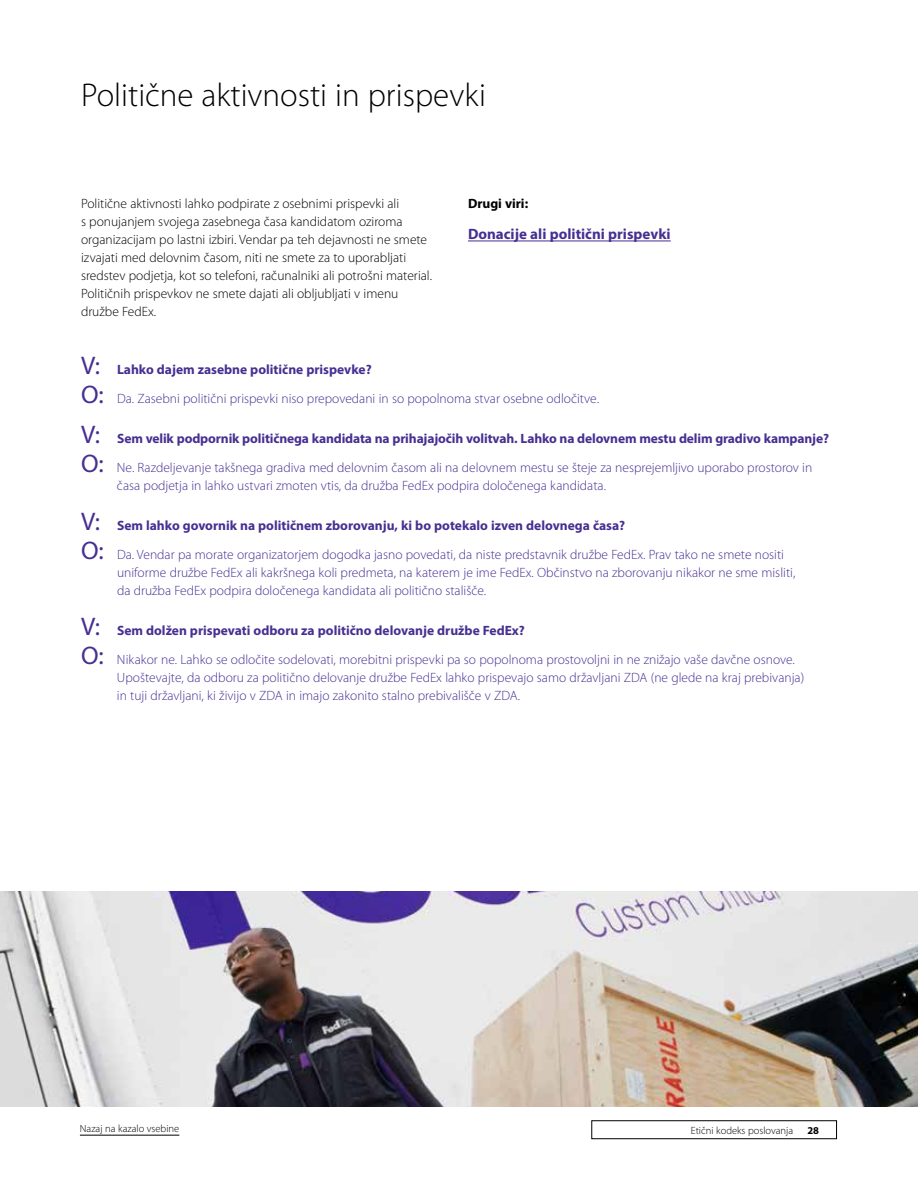
<style>
.page{position:relative;width:918px;height:1188px;background:#fff}
.page>*{position:absolute;margin:0;border:0;box-sizing:border-box;transform-origin:0 0}
.t1{font:300 33px "Myriad Pro";color:#000}
.t2{font:700 15px "Myriad Pro";color:#472f92}
.t3{font:300 13.5px/28.5px "Myriad Pro";color:#472f92}
.t4{font:300 13.5px/18px "Myriad Pro";color:#000}
.t5{font:700 13.5px "Myriad Pro";color:#000}
.t6{font:300 10.5px "Myriad Pro";color:#000}
.t7{font:700 10.5px "Myriad Pro";color:#000}
.s1{font-weight:400;font-size:25.5px}
.s2{font-weight:700}
</style>
<div class="page">
<div style="left:592px;top:1121px;width:245px;height:18px;border:1px solid #000"></div>
<hr style="left:80px;top:1135px;width:99px;height:1px;background:#000">
<hr style="left:468px;top:241px;width:203px;height:1px;background:#472f92">
<img style="left:0;top:891px;width:918px;height:216px">
<h1 class="t1" style="left:81px;top:75px;width:406px">Politične aktivnosti in prispevki</h1>
<p class="t4" style="left:81px;top:194px;width:353px">Politične aktivnosti lahko podpirate z osebnimi prispevki ali<br>s ponujanjem svojega zasebnega časa kandidatom oziroma organizacijam po lastni izbiri. Vendar pa teh dejavnosti ne smete izvajati med delovnim časom, niti ne smete za to uporabljati sredstev podjetja, kot so telefoni, računalniki ali potrošni material.<br>Političnih prispevkov ne smete dajati ali obljubljati v imenu družbe FedEx.</p>
<p class="t5" style="left:468px;top:195px;width:62px">Drugi viri:</p>
<p class="t2" style="left:468px;top:225px;width:204px">Donacije ali politični prispevki</p>
<p class="t3" style="left:81px;top:356px;width:520px"><span class="s1">V:</span> <span class="s2">Lahko dajem zasebne politične prispevke?<br></span><span class="s1">O:</span> Da. Zasebni politični prispevki niso prepovedani in so popolnoma stvar osebne odločitve.</p>
<p class="t3" style="left:81px;top:425px;width:750px"><span class="s1">V:</span> <span class="s2">Sem velik podpornik političnega kandidata na prihajajočih volitvah. Lahko na delovnem mestu delim gradivo kampanje?<br></span><span class="s1">O:</span> Ne. Razdeljevanje takšnega gradiva med delovnim časom ali na delovnem mestu se šteje za nesprejemljivo uporabo prostorov in</p>
<p class="t3" style="left:117px;top:471px;width:491px">časa podjetja in lahko ustvari zmoten vtis, da družba FedEx podpira določenega kandidata.</p>
<p class="t3" style="left:81px;top:512px;width:705px"><span class="s1">V:</span> <span class="s2">Sem lahko govornik na političnem zborovanju, ki bo potekalo izven delovnega časa?<br></span><span class="s1">O:</span> Da. Vendar pa morate organizatorjem dogodka jasno povedati, da niste predstavnik družbe FedEx. Prav tako ne smete nositi</p>
<p class="t3" style="left:117px;top:563px;width:680px;line-height:18px">uniforme družbe FedEx ali kakršnega koli predmeta, na katerem je ime FedEx. Občinstvo na zborovanju nikakor ne sme misliti, da družba FedEx podpira določenega kandidata ali politično stališče.</p>
<p class="t3" style="left:81px;top:617px;width:715px"><span class="s1">V:</span> <span class="s2">Sem dolžen prispevati odboru za politično delovanje družbe FedEx?<br></span><span class="s1">O:</span> Nikakor ne. Lahko se odločite sodelovati, morebitni prispevki pa so popolnoma prostovoljni in ne znižajo vaše davčne osnove.</p>
<p class="t3" style="left:117px;top:668px;width:689px;line-height:18px">Upoštevajte, da odboru za politično delovanje družbe FedEx lahko prispevajo samo državljani ZDA (ne glede na kraj prebivanja) in tuji državljani, ki živijo v ZDA in imajo zakonito stalno prebivališče v ZDA.</p>
<p class="t6" style="left:80px;top:1122px;width:101px">Nazaj na kazalo vsebine</p>
<p class="t6" style="left:691px;top:1124px;width:104px">Etični kodeks poslovanja</p>
<p class="t7" style="left:807px;top:1123px;width:13px">28</p>
</div>
